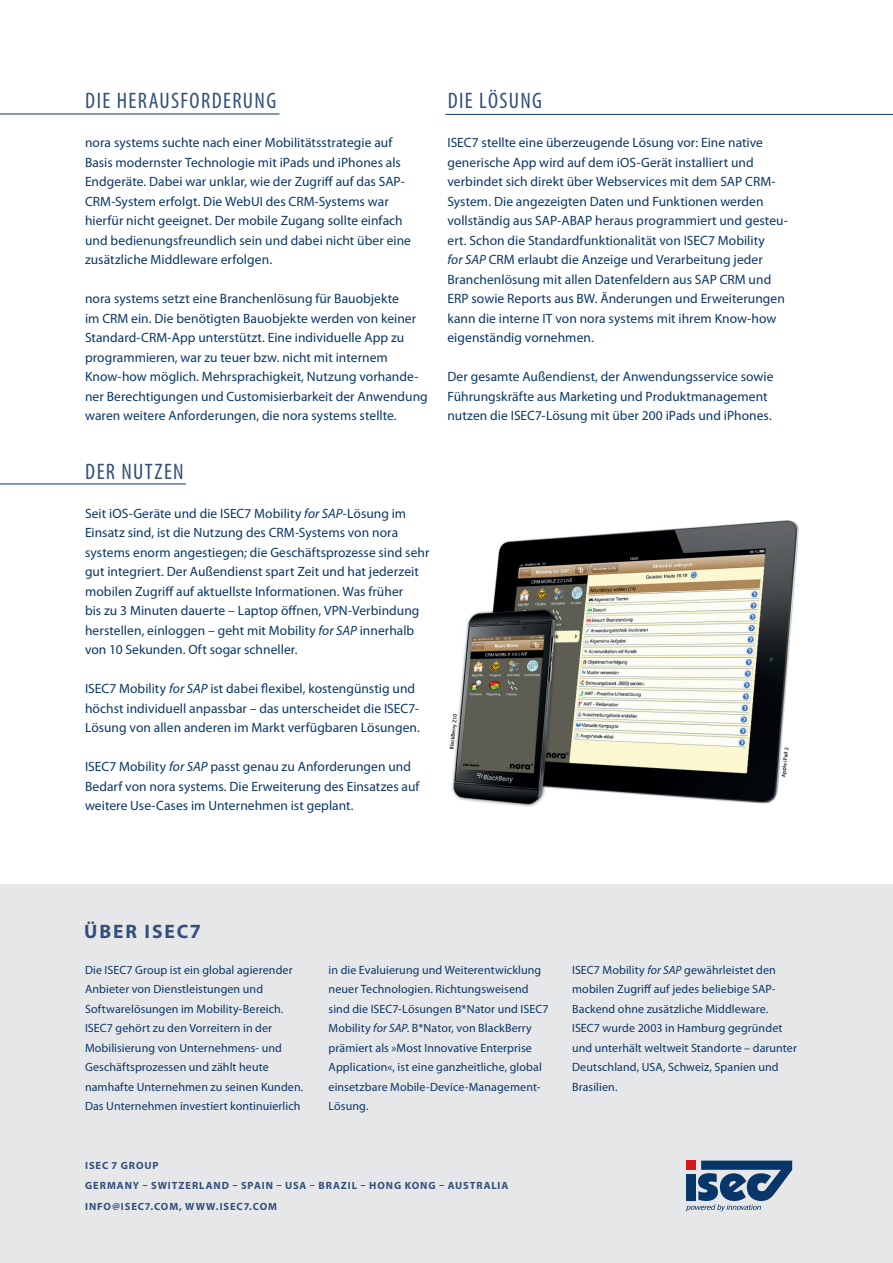
<style>
.page{position:relative;width:893px;height:1263px;background:#fff}
.page>*{position:absolute;margin:0;border:0;box-sizing:border-box;transform-origin:0 0}
.t1{font:condensed 22.5px "Myriad Pro";letter-spacing:.06em;color:#334f7c}
.t2{font:700 19.5px "Myriad Pro";letter-spacing:.1em;color:#334f7c}
.t3{font:13.5px/19.5px "Myriad Pro";letter-spacing:.005em;color:#0a3668}
.t4{font:12px/19.5px "Myriad Pro";letter-spacing:.01em;color:#0a3668}
.t5{font:700 10.5px/20.7px "Myriad Pro";letter-spacing:.09em;color:#334f7c}
.s1{font-style:italic}
.s2{font-size:20.25px}
</style>
<div class="page">
<div style="left:0;top:884px;width:893px;height:379px;background:#e6e7e9"></div>
<svg style="left:686px;top:1160px;width:106px;height:51px"></svg>
<hr style="left:0;top:114px;width:280px;height:1px;background:#0a3668">
<hr style="left:0;top:484px;width:186px;height:1px;background:#0a3668">
<hr style="left:445px;top:114px;width:448px;height:1px;background:#0a3668">
<img style="left:449px;top:521px;width:349px;height:286px">
<h1 class="t1" style="left:85px;top:87px;width:192px">DIE HERAUSFORDERUNG</h1>
<p class="t3" style="left:85px;top:133px;width:327px">nora systems suchte nach einer Mobilitätsstrategie auf Basis modernster Technologie mit iPads und iPhones als Endgeräte. Dabei war unklar, wie der Zugriff auf das SAP-CRM-System erfolgt. Die WebUI des CRM-Systems war hierfür nicht geeignet. Der mobile Zugang sollte einfach und bedienungsfreundlich sein und dabei nicht über eine zusätzliche Middleware erfolgen.</p>
<p class="t3" style="left:85px;top:289px;width:344px">nora systems setzt eine Branchenlösung für Bauobjekte<br>im CRM ein. Die benötigten Bauobjekte werden von keiner Standard-CRM-App unterstützt. Eine individuelle App zu programmieren, war zu teuer bzw. nicht mit internem Know-how möglich. Mehrsprachigkeit, Nutzung vorhande&shy;ner Berechtigungen und Customisierbarkeit der Anwendung waren weitere Anforderungen, die nora systems stellte.</p>
<h1 class="t1" style="left:85px;top:458px;width:100px">DER NUTZEN</h1>
<p class="t3" style="left:85px;top:503px;width:346px">Seit iOS-Geräte und die ISEC7 Mobility <span class="s1">for SAP</span>-Lösung im Einsatz sind, ist die Nutzung des CRM-Systems von nora systems enorm angestiegen; die Geschäftsprozesse sind sehr gut integriert. Der Außendienst spart Zeit und hat jederzeit mobilen Zugriff auf aktuellste Informationen. Was früher<br>bis zu 3 Minuten dauerte – Laptop öffnen, VPN-Verbindung herstellen, einloggen – geht mit Mobility <span class="s1">for SAP</span> innerhalb von 10 Sekunden. Oft sogar schneller.</p>
<p class="t3" style="left:85px;top:679px;width:336px">ISEC7 Mobility <span class="s1">for SAP</span> ist dabei flexibel, kostengünstig und höchst individuell anpassbar – das unterscheidet die ISEC7-<br>Lösung von allen anderen im Markt verfügbaren Lösungen.</p>
<p class="t3" style="left:85px;top:757px;width:336px">ISEC7 Mobility <span class="s1">for SAP</span> passt genau zu Anforderungen und<br>Bedarf von nora systems. Die Erweiterung des Einsatzes auf weitere Use-Cases im Unternehmen ist geplant.</p>
<h1 class="t1" style="left:448px;top:87px;width:94px">DIE LÖSUNG</h1>
<p class="t3" style="left:447px;top:133px;width:342px">ISEC7 stellte eine überzeugende Lösung vor: Eine native generische App wird auf dem iOS-Gerät installiert und verbindet sich direkt über Webservices mit dem SAP CRM-System. Die angezeigten Daten und Funktionen werden vollständig aus SAP-ABAP heraus programmiert und gesteu&shy;ert. Schon die Standardfunktionalität von ISEC7 Mobility<br><span class="s1">for SAP</span> CRM erlaubt die Anzeige und Verarbeitung jeder Branchenlösung mit allen Datenfeldern aus SAP CRM und ERP sowie Reports aus BW. Änderungen und Erweiterungen kann die interne IT von nora systems mit ihrem Know-how eigenständig vornehmen.</p>
<p class="t3" style="left:447px;top:367px;width:328px">Der gesamte Außendienst, der Anwendungsservice sowie<br>Führungskräfte aus Marketing und Produktmanagement nutzen die ISEC7-Lösung mit über 200 iPads und iPhones.</p>
<h2 class="t2" style="left:84px;top:919px;width:119px">ÜBER ISEC<span class="s2">7</span></h2>
<p class="t4" style="left:85px;top:960px;width:220px">Die ISEC7 Group ist ein global agierender Anbieter von Dienstleistungen und Softwarelösungen im Mobility-Bereich.<br>ISEC7 gehört zu den Vorreitern in der Mobilisierung von Unternehmens- und Geschäftsprozessen und zählt heute namhafte Unternehmen zu seinen Kunden.<br>Das Unternehmen investiert kontinuierlich</p>
<p class="t4" style="left:329px;top:960px;width:221px">in die Evaluierung und Weiterentwicklung neuer Technologien. Richtungsweisend sind die ISEC7-Lösungen B*Nator und ISEC7<br>Mobility <span class="s1">for SAP</span>. B*Nator, von BlackBerry prämiert als »Most Innovative Enterprise Application«, ist eine ganzheitliche, global einsetzbare Mobile-Device-Management-Lösung.</p>
<p class="t4" style="left:572px;top:960px;width:226px">ISEC7 Mobility <span class="s1">for SAP</span> gewährleistet den mobilen Zugriff auf jedes beliebige SAP-Backend ohne zusätzliche Middleware.<br>ISEC7 wurde 2003 in Hamburg gegründet und unterhält weltweit Standorte – darunter Deutschland, USA, Schweiz, Spanien und Brasilien.</p>
<p class="t5" style="left:85px;top:1154px;width:208px">ISEC 7 GROUP<br>GERMANY – SWITZERLAND – SPAIN – USA</p>
<p class="t5" style="left:310px;top:1175px;width:200px">– BRAZIL – HONG KONG – AUSTRALIA</p>
<p class="t5" style="left:85px;top:1196px;width:193px">INFO@ISEC7.COM, WWW.ISEC7.COM</p>
</div>
